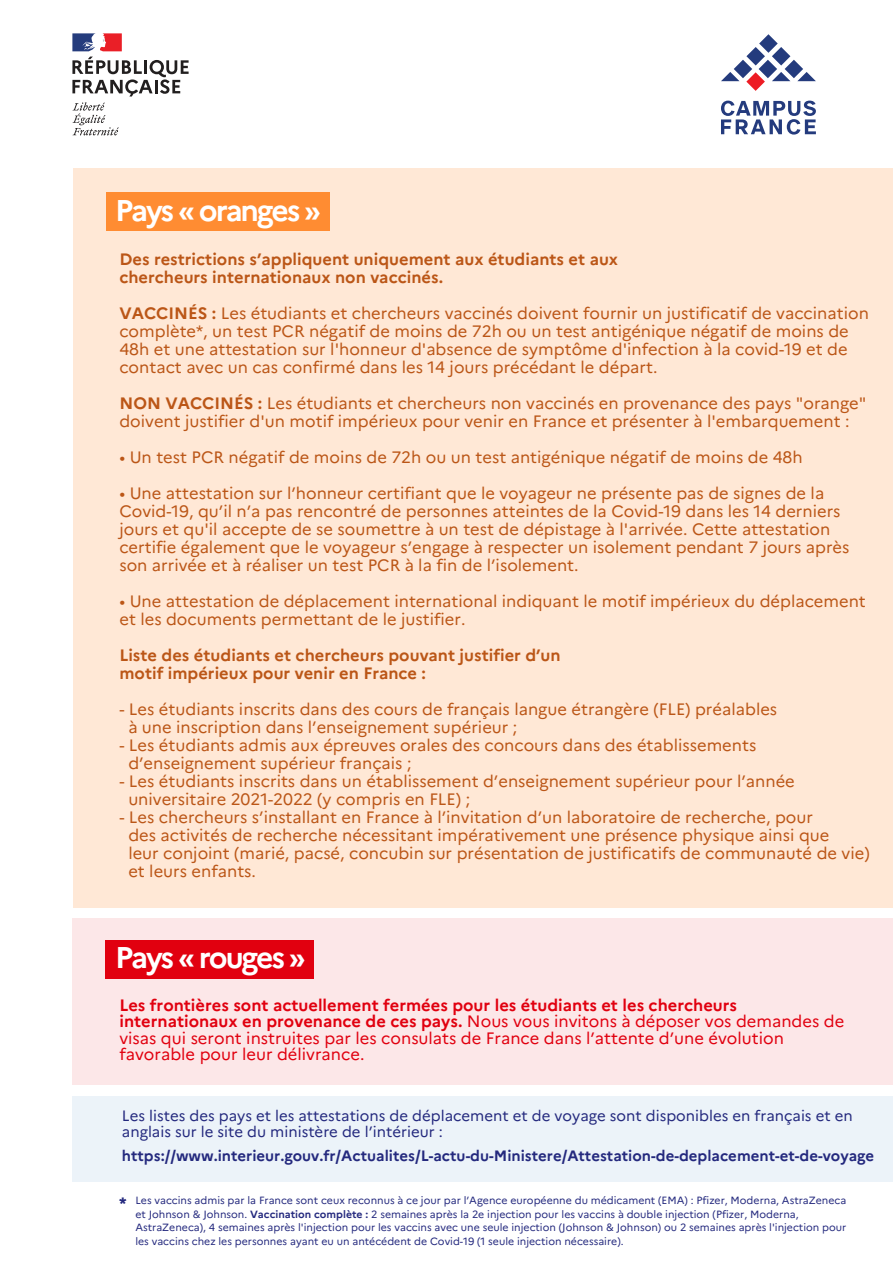
<style>
.page{position:relative;width:893px;height:1263px;background:#fff}
.page>*{position:absolute;margin:0;border:0;box-sizing:border-box;transform-origin:0 0}
.t1{font:700 30px "Marianne";letter-spacing:-.07em;color:#fff}
.t2{font:16.5px/18px "Marianne";color:#bb5617}
.t3{font:16.5px/16.5px "Marianne";color:#e1000f}
.t4{font:700 16.5px/18px "Marianne";color:#bb5617}
.t5{font:15px/15px "Marianne";color:#24297e}
.t6{font:700 15px "Marianne";color:#24297e}
.t7{font:10.5px/13.5px "Marianne";color:#24297e}
.s1{font-weight:700}
.s2{font-weight:800;font-size:15px}
</style>
<div class="page">
<div style="left:72px;top:1096px;width:821px;height:85px;background:#ecf3f9"></div>
<div style="left:73px;top:168px;width:820px;height:739px;background:#ffe8d6"></div>
<svg style="left:721px;top:34px;width:95px;height:57px"></svg>
<svg style="left:721px;top:101px;width:95px;height:34px"></svg>
<svg style="left:72px;top:57px;width:117px;height:78px"></svg>
<svg style="left:72px;top:33px;width:50px;height:18px"></svg>
<div style="left:72px;top:918px;width:821px;height:166px;background:#fce7e8"></div>
<div style="left:106px;top:192px;width:223px;height:39px;background:#ff8c32"></div>
<div style="left:106px;top:940px;width:208px;height:39px;background:#e1000f"></div>
<h1 class="t1" style="left:115px;top:192px;width:187px">Pays oranges</h1>
<p class="t4" style="left:119px;top:250px;width:500px">Des restrictions s’appliquent uniquement aux étudiants et aux chercheurs internationaux non vaccinés.</p>
<p class="t2" style="left:119px;top:304px;width:751px"><span class="s1">VACCINÉS :</span> Les étudiants et chercheurs vaccinés doivent fournir un justificatif de vaccination complète*, un test PCR négatif de moins de 72h ou un test antigénique négatif de moins de 48h et une attestation sur l'honneur d'absence de symptôme d'infection à la covid-19 et de contact avec un cas confirmé dans les 14 jours précédant le départ.</p>
<p class="t2" style="left:119px;top:394px;width:749px"><span class="s1">NON VACCINÉS :</span> Les étudiants et chercheurs non vaccinés en provenance des pays "orange" doivent justifier d'un motif impérieux pour venir en France et présenter à l'embarquement :</p>
<p class="t2" style="left:119px;top:448px;width:685px">• Un test PCR négatif de moins de 72h ou un test antigénique négatif de moins de 48h</p>
<p class="t2" style="left:119px;top:484px;width:732px">• Une attestation sur l’honneur certifiant que le voyageur ne présente pas de signes de la Covid-19, qu’il n’a pas rencontré de personnes atteintes de la Covid-19 dans les 14 derniers jours et qu'il accepte de se soumettre à un test de dépistage à l'arrivée. Cette attestation certifie également que le voyageur s’engage à respecter un isolement pendant 7 jours après son arrivée et à réaliser un test PCR à la fin de l’isolement.</p>
<p class="t2" style="left:119px;top:592px;width:748px">• Une attestation de déplacement international indiquant le motif impérieux du déplacement et les documents permettant de le justifier.</p>
<p class="t4" style="left:119px;top:646px;width:443px">Liste des étudiants et chercheurs pouvant justifier d’un motif impérieux pour venir en France :</p>
<p class="t2" style="left:128px;top:700px;width:650px;text-indent:-9px">- Les étudiants inscrits dans des cours de français langue étrangère (FLE) préalables à une inscription dans l’enseignement supérieur ;</p>
<p class="t2" style="left:128px;top:736px;width:629px;text-indent:-9px">- Les étudiants admis aux épreuves orales des concours dans des établissements d’enseignement supérieur français ;</p>
<p class="t2" style="left:128px;top:772px;width:668px;text-indent:-9px">- Les étudiants inscrits dans un établissement d’enseignement supérieur pour l’année universitaire 2021-2022 (y compris en FLE) ;</p>
<p class="t2" style="left:128px;top:808px;width:743px;text-indent:-9px">- Les chercheurs s’installant en France à l’invitation d’un laboratoire de recherche, pour<br>des activités de recherche nécessitant impérativement une présence physique ainsi que<br>leur conjoint (marié, pacsé, concubin sur présentation de justificatifs de communauté de vie) et leurs enfants.</p>
<h1 class="t1" style="left:115px;top:939px;width:171px">Pays rouges</h1>
<p class="t3" style="left:119px;top:997px;width:726px"><span class="s1">Les frontières sont actuellement fermées pour les étudiants et les chercheurs internationaux en provenance de ces pays.</span> Nous vous invitons à déposer vos demandes de visas qui seront instruites par les consulats de France dans l’attente d’une évolution favorable pour leur délivrance.</p>
<p class="t5" style="left:122px;top:1108px;width:732px">Les listes des pays et les attestations de déplacement et de voyage sont disponibles en français et en anglais sur le site du ministère de l’intérieur :</p>
<p class="t6" style="left:122px;top:1146px;width:754px">https://www.interieur.gouv.fr/Actualites/L-actu-du-Ministere/Attestation-de-deplacement-et-de-voyage</p>
<p class="t7" style="left:135px;top:1194px;width:712px;text-indent:-16px"><span class="s2">*</span> Les vaccins admis par la France sont ceux reconnus à ce jour par l’Agence européenne du médicament (EMA) : Pfizer, Moderna, AstraZeneca et Johnson &amp; Johnson. <span class="s1">Vaccination complète :</span> 2 semaines après la 2e injection pour les vaccins à double injection (Pfizer, Moderna, AstraZeneca), 4 semaines après l'injection pour les vaccins avec une seule injection (Johnson &amp; Johnson) ou 2 semaines après l'injection pour les vaccins chez les personnes ayant eu un antécédent de Covid-19 (1 seule injection nécessaire).</p>
</div>
